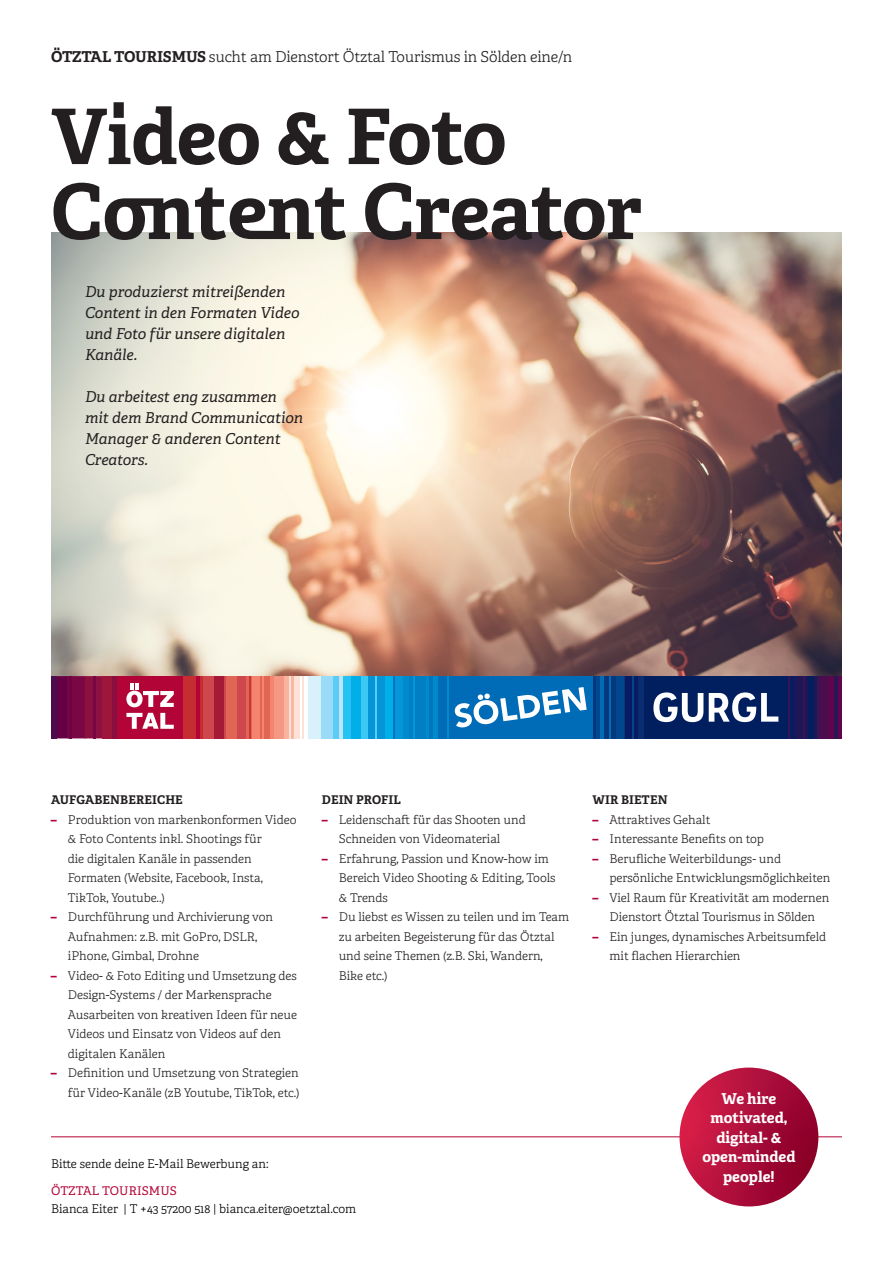
<style>
.page{position:relative;width:893px;height:1263px;background:#fff}
.page>*{position:absolute;margin:0;border:0;box-sizing:border-box;transform-origin:0 0}
.t1{font:700 76.5px/75px "Adelle Oetztal";letter-spacing:-.005em;color:#231f20}
.t2{font:italic 15px/21px "Adelle Oetztal";color:#231f20}
.t3{font:300 15px "Adelle Oetztal";letter-spacing:-.01em;color:#231f20}
.t4{font:700 15px/19.5px "Adelle Oetztal";letter-spacing:-.005em;color:#fff;text-align:center}
.t5{font:300 12px/19.5px "Adelle Oetztal";color:#231f20}
.t6{font:300 12px "Adelle Oetztal";color:#000}
.t7{font:700 12px "Adelle Oetztal";letter-spacing:.01em;color:#231f20}
.t8{font:12px "Adelle Oetztal";letter-spacing:.01em;color:#b30437}
.s1{font-weight:700}
.s2{font-weight:800;color:#b30437}
</style>
<div class="page">
<img style="left:51px;top:233px;width:791px;height:443px">
<svg style="left:299px;top:676px;width:18px;height:62px"></svg>
<div style="left:182px;top:676px;width:23px;height:62px;background:#c52d33"></div>
<div style="left:203px;top:676px;width:26px;height:62px;background:#cd474d"></div>
<div style="left:227px;top:676px;width:26px;height:62px;background:#e16555"></div>
<div style="left:252px;top:676px;width:9px;height:62px;background:#f4846e"></div>
<div style="left:261px;top:676px;width:10px;height:62px;background:#e16555"></div>
<div style="left:270px;top:676px;width:10px;height:62px;background:#f4846e"></div>
<svg style="left:283px;top:676px;width:6px;height:62px"></svg>
<svg style="left:289px;top:676px;width:10px;height:62px"></svg>
<svg style="left:57px;top:676px;width:45px;height:62px;background:#7a0842"></svg>
<div style="left:102px;top:676px;width:16px;height:62px;background:#9e173b"></div>
<div style="left:214px;top:676px;width:10px;height:62px;background:#a71a37"></div>
<hr style="left:196px;top:676px;width:3px;height:62px;background:#b30437">
<hr style="left:250px;top:676px;width:1px;height:62px;background:#c83636">
<hr style="left:263px;top:676px;width:1px;height:62px;background:#f4846e">
<div style="left:237px;top:676px;width:8px;height:62px;background:#cd474d"></div>
<div style="left:274px;top:676px;width:9px;height:62px;background:#f59883"></div>
<hr style="left:292px;top:676px;width:2px;height:62px;background:#f9b7a4">
<hr style="left:303px;top:676px;width:1px;height:62px;background:#fde2d8">
<hr style="left:93px;top:676px;width:3px;height:62px;background:#770743">
<div style="left:112px;top:676px;width:6px;height:62px;background:#8a0e40"></div>
<hr style="left:69px;top:676px;width:3px;height:62px;background:#6e0344">
<div style="left:51px;top:676px;width:6px;height:62px;background:#4c0d4e"></div>
<div style="left:788px;top:676px;width:14px;height:62px;background:#091b63"></div>
<div style="left:795px;top:676px;width:23px;height:62px;background:#1f1755"></div>
<div style="left:317px;top:676px;width:5px;height:62px;background:#d9f1fb"></div>
<div style="left:321px;top:676px;width:13px;height:62px;background:#9adbf8"></div>
<div style="left:333px;top:676px;width:10px;height:62px;background:#5bccf5"></div>
<div style="left:342px;top:676px;width:10px;height:62px;background:#24c3f3"></div>
<div style="left:352px;top:676px;width:10px;height:62px;background:#00afe8"></div>
<div style="left:367px;top:676px;width:19px;height:62px;background:#0496d7"></div>
<div style="left:385px;top:676px;width:10px;height:62px;background:#00afe8"></div>
<div style="left:394px;top:676px;width:10px;height:62px;background:#0496d7"></div>
<div style="left:404px;top:676px;width:6px;height:62px;background:#008ace"></div>
<div style="left:409px;top:676px;width:19px;height:62px;background:#007fc5"></div>
<div style="left:593px;top:676px;width:33px;height:62px;background:#06387e"></div>
<div style="left:625px;top:676px;width:14px;height:62px;background:#091b63"></div>
<div style="left:818px;top:676px;width:6px;height:62px;background:#361655"></div>
<div style="left:820px;top:676px;width:22px;height:62px;background:#4c0d4e"></div>
<hr style="left:803px;top:676px;width:1px;height:62px;background:#381452">
<div style="left:829px;top:676px;width:13px;height:62px;background:#60044e"></div>
<div style="left:595px;top:676px;width:6px;height:62px;background:#01478d"></div>
<svg style="left:426px;top:676px;width:13px;height:62px"></svg>
<hr style="left:429px;top:676px;width:3px;height:62px;background:#0075be">
<div style="left:308px;top:676px;width:8px;height:62px;background:#d9f1fb"></div>
<hr style="left:339px;top:676px;width:4px;height:62px;background:#bae5fa">
<div style="left:361px;top:676px;width:7px;height:62px;background:#3dc7f4"></div>
<hr style="left:394px;top:676px;width:1px;height:62px;background:#0075be">
<hr style="left:375px;top:676px;width:1px;height:62px;background:#5bccf5">
<hr style="left:414px;top:676px;width:1px;height:62px;background:#0496d7">
<hr style="left:609px;top:676px;width:2px;height:62px;background:#006bb6">
<hr style="left:600px;top:676px;width:4px;height:62px;background:#006bb6">
<div style="left:616px;top:676px;width:7px;height:62px;background:#01478d"></div>
<hr style="left:835px;top:676px;width:3px;height:62px;background:#281754">
<div style="left:808px;top:676px;width:5px;height:62px;background:#011e5f"></div>
<hr style="left:632px;top:676px;width:2px;height:62px;background:#01458b">
<div style="left:439px;top:676px;width:9px;height:62px;background:#006bb6"></div>
<svg style="left:447px;top:676px;width:3px;height:62px"></svg>
<div style="left:638px;top:676px;width:7px;height:62px;background:#0a2c71"></div>
<hr style="left:787px;top:676px;width:3px;height:62px;background:#381452">
<div style="left:450px;top:676px;width:143px;height:62px;background:#006bb6"></div>
<svg style="left:454px;top:687px;width:133px;height:41px"></svg>
<div style="left:644px;top:676px;width:143px;height:62px;background:#011e5f"></div>
<svg style="left:653px;top:692px;width:50px;height:30px"></svg>
<svg style="left:709px;top:692px;width:69px;height:30px"></svg>
<div style="left:117px;top:676px;width:66px;height:62px;background:#b30437"></div>
<svg style="left:126px;top:684px;width:48px;height:23px"></svg>
<svg style="left:126px;top:713px;width:48px;height:16px"></svg>
<hr style="left:51px;top:1136px;width:791px;height:1px;background:#b30437">
<div style="left:679px;top:1067px;width:139px;height:139px;background:linear-gradient(to right,#d7244e,#870028);border-radius:69px"></div>
<p class="t3" style="left:51px;top:48px;width:523px"><span class="s1">ÖTZTAL TOURISMUS</span> sucht am Dienstort Ötztal Tourismus in Sölden eine/n</p>
<h1 class="t1" style="left:51px;top:100px;width:593px">Video &amp; Foto<br>Content Creator</h1>
<p class="t2" style="left:85px;top:281px;width:216px">Du produzierst mitreißenden<br>Content in den Formaten Video und Foto für unsere digitalen<br>Kanäle.</p>
<p class="t2" style="left:85px;top:386px;width:220px">Du arbeitest eng zusammen mit dem Brand Communication<br>Manager &amp; anderen Content<br>Creators.</p>
<p class="t7" style="left:51px;top:792px;width:133px">AUFGABENBEREICHE</p>
<p class="t5" style="left:68px;top:810px;width:230px;text-indent:-17px"><span class="s2">–</span> Produktion von markenkonformen Video &amp; Foto Contents inkl. Shootings für<br>die digitalen Kanäle in passenden Formaten (Website, Facebook, Insta, TikTok, Youtube..)</p>
<p class="t5" style="left:68px;top:907px;width:207px;text-indent:-17px"><span class="s2">–</span> Durchführung und Archivierung von<br>Aufnahmen: z.B. mit GoPro, DSLR, iPhone, Gimbal, Drohne</p>
<p class="t5" style="left:68px;top:966px;width:231px;text-indent:-17px"><span class="s2">–</span> Video- &amp; Foto Editing und Umsetzung des Design-Systems / der Markensprache Ausarbeiten von kreativen Ideen für neue Videos und Einsatz von Videos auf den digitalen Kanälen</p>
<p class="t5" style="left:51px;top:1063px;width:250px;text-align:right"><span class="s2">–</span> Definition und Umsetzung von Strategien für Video-Kanäle (zB Youtube, TikTok, etc.)</p>
<p class="t7" style="left:322px;top:792px;width:81px">DEIN PROFIL</p>
<p class="t5" style="left:339px;top:810px;width:189px;text-indent:-17px"><span class="s2">–</span> Leidenschaft für das Shooten und<br>Schneiden von Videomaterial</p>
<p class="t5" style="left:339px;top:849px;width:218px;text-indent:-17px"><span class="s2">–</span> Erfahrung, Passion und Know-how im<br>Bereich Video Shooting &amp; Editing, Tools &amp; Trends</p>
<p class="t5" style="left:339px;top:907px;width:232px;text-indent:-17px"><span class="s2">–</span> Du liebst es Wissen zu teilen und im Team zu arbeiten Begeisterung für das Ötztal und seine Themen (z.B. Ski, Wandern,<br>Bike etc.)</p>
<p class="t6" style="left:51px;top:1156px;width:219px">Bitte sende deine E-Mail Bewerbung an:</p>
<p class="t8" style="left:51px;top:1183px;width:127px">ÖTZTAL TOURISMUS</p>
<p class="t6" style="left:51px;top:1201px;width:307px">Bianca Eiter | T +43 57200 518 | bianca.eiter@oetztal.com</p>
<p class="t7" style="left:593px;top:792px;width:77px">WIR BIETEN</p>
<p class="t5" style="left:592px;top:810px;width:120px"><span class="s2">–</span> Attraktives Gehalt</p>
<p class="t5" style="left:592px;top:829px;width:173px"><span class="s2">–</span> Interessante Benefits on top</p>
<p class="t5" style="left:609px;top:849px;width:222px;text-indent:-17px"><span class="s2">–</span> Berufliche Weiterbildungs- und persönliche Entwicklungsmöglichkeiten</p>
<p class="t5" style="left:592px;top:888px;width:238px;text-align:center"><span class="s2">–</span> Viel Raum für Kreativität am modernen<br>Dienstort Ötztal Tourismus in Sölden</p>
<p class="t5" style="left:609px;top:927px;width:218px;text-indent:-17px"><span class="s2">–</span> Ein junges, dynamisches Arbeitsumfeld mit flachen Hierarchien</p>
<p class="t4" style="left:702px;top:1089px;width:95px">We hire motivated, digital- &amp; open-minded people!</p>
</div>
